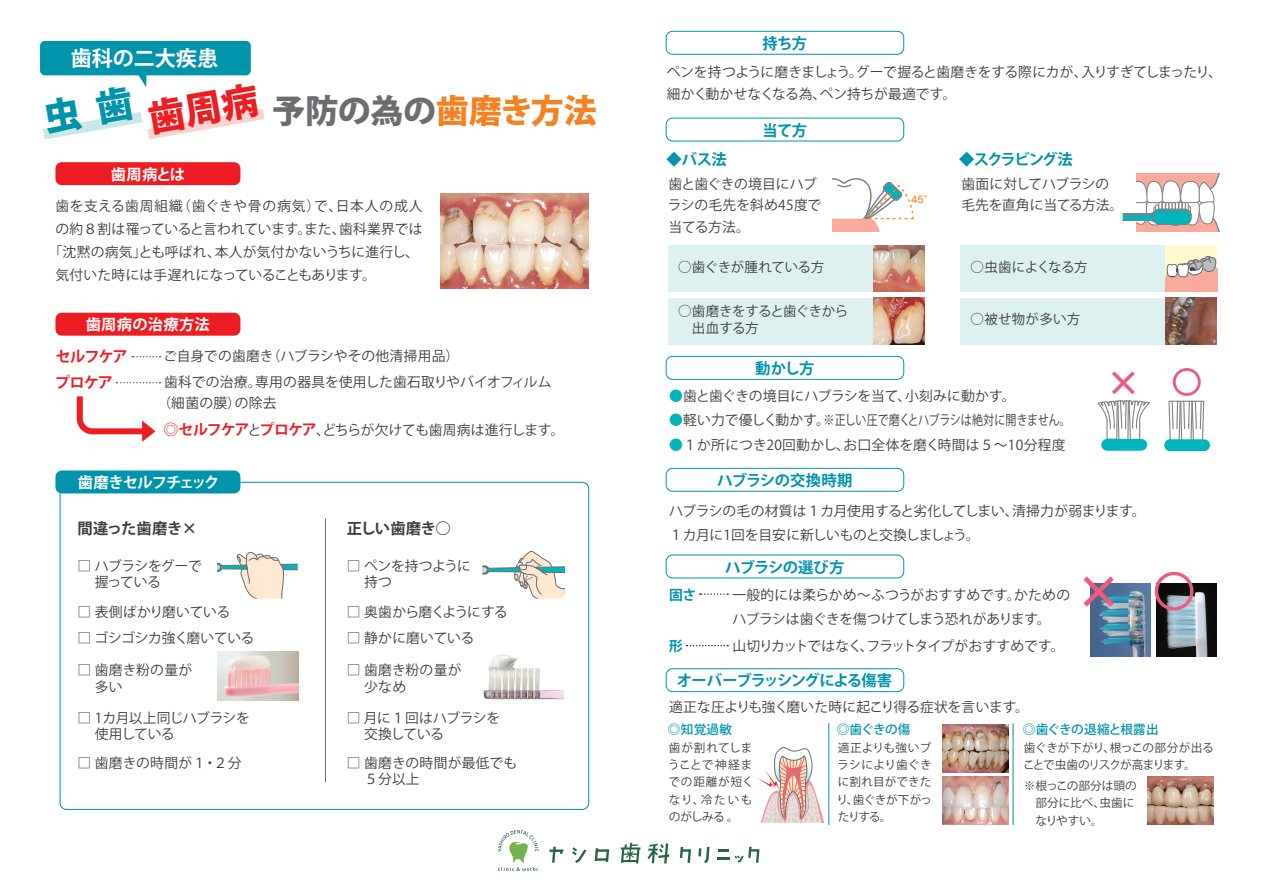
<style>
.page{position:relative;width:1263px;height:893px;background:#fff}
.page>*{position:absolute;margin:0;border:0;box-sizing:border-box;transform-origin:0 0}
.t1{font:700 45.9px "Koz Go Pro";color:#f0597c}
.t2{font:700 34.65px "Koz Go Pro";color:#f0597c}
.t3{font:800 33px "Koz Go Pro";letter-spacing:-.01em;color:#6c6d70}
.t4{font:700 21.15px "Koz Go Pro";color:#fff}
.t5{font:700 15.3px "Koz Go Pro";letter-spacing:-.045em;color:#0093ac}
.t6{font:700 15.3px "Koz Go Pro";letter-spacing:-.07em;color:#0093ac}
.t7{font:700 15.3px "Koz Go Pro";letter-spacing:-.02em;color:#3e3e3f}
.t8{font:700 15.3px "Koz Go Pro";letter-spacing:-.07em;color:#fff}
.t9{font:700 15.3px "Koz Go Pro";letter-spacing:-.07em;color:#ee1d23}
.t10{font:700 15.3px "Koz Go Pro";letter-spacing:-.01em;color:#0093ac}
.t11{font:700 15.3px "Koz Go Pro";letter-spacing:.02em;color:#fff}
.t12{font:700 15.3px "Koz Go Pro";letter-spacing:-.095em;color:#0093ac}
.t13{font:700 15.3px "Koz Go Pro";letter-spacing:-.005em;color:#fff}
.t14{font:13.8px/21.5px "Koz Go Pro";color:#3e3e3f}
.t15{font:13.8px/21.5px "Koz Go Pro";letter-spacing:-.02em;color:#3e3e3f}
.t16{font:13.8px/16.8px "Koz Go Pro";letter-spacing:.02em;color:#3e3e3f}
.t17{font:13.8px/16.8px "Koz Go Pro";letter-spacing:-.025em;color:#3e3e3f}
.t18{font:13.8px/16.8px "Koz Go Pro";letter-spacing:-.03em;color:#3e3e3f}
.t19{font:13.8px "Koz Go Pro";letter-spacing:.065em;color:#3e3e3f}
.t20{font:13.8px "Koz Go Pro";letter-spacing:-.06em;color:#3e3e3f}
.t21{font:13.8px "Koz Go Pro";letter-spacing:-.055em;color:#3e3e3f}
.t22{font:700 13.8px "Koz Go Pro";color:#0093ac}
.t23{font:13.5px/16.8px "Koz Go Pro";letter-spacing:-.02em;color:#3e3e3f}
.t24{font:13.5px "Koz Go Pro";letter-spacing:-.04em;color:#3e3e3f}
.t25{font:13.5px "Koz Go Pro";letter-spacing:.02em;color:#3e3e3f}
.t26{font:500 12.6px "Koz Go Pro";letter-spacing:-.02em;color:#0093ac}
.t27{font:500 12.6px "Koz Go Pro";letter-spacing:-.05em;color:#0093ac}
.t28{font:11.7px/17.4px "Koz Go Pro";color:#3e3e3f;text-align:justify}
.t29{font:11.7px/17.4px "Koz Go Pro";letter-spacing:.07em;color:#3e3e3f}
.t30{font:11.7px/17.4px "Koz Go Pro";letter-spacing:-.04em;color:#3e3e3f}
.t31{font:9.45px "Seurat Pro N DB";color:#f58220}
.s1{color:#f58220}
.s2{font-size:15px;color:#ee1d23}
.s3{font-weight:700;font-size:15px;color:#ee1d23}
.s4{font-size:29.25px}
.s5{font-weight:700;color:#00b6bc}
.s6{font-size:41.25px}
</style>
<div class="page">
<div style="left:668px;top:245px;width:256px;height:47px;background:#ddf1f1"></div>
<div style="left:55px;top:162px;width:185px;height:23px;background:#ee1d23;border-radius:6px"></div>
<svg style="left:680px;top:847px;width:11px;height:16px"></svg>
<svg style="left:698px;top:847px;width:11px;height:16px"></svg>
<svg style="left:595px;top:848px;width:14px;height:14px"></svg>
<svg style="left:572px;top:847px;width:14px;height:16px"></svg>
<svg style="left:549px;top:847px;width:15px;height:16px"></svg>
<svg style="left:647px;top:843px;width:22px;height:21px"></svg>
<svg style="left:621px;top:843px;width:19px;height:21px"></svg>
<svg style="left:717px;top:847px;width:42px;height:16px"></svg>
<svg style="left:498px;top:830px;width:40px;height:41px"></svg>
<div style="left:666px;top:31px;width:238px;height:24px;border:1px solid #0093ac;border-radius:6px"></div>
<div style="left:666px;top:118px;width:238px;height:23px;border:1px solid #0093ac;border-radius:6px"></div>
<div style="left:666px;top:356px;width:238px;height:24px;border:1px solid #0093ac;border-radius:6px"></div>
<div style="left:55px;top:313px;width:185px;height:23px;background:#ee1d23;border-radius:6px"></div>
<div style="left:55px;top:470px;width:185px;height:23px;background:#0093ac;border-radius:6px"></div>
<hr style="left:325px;top:519px;width:1px;height:263px;background:#6c6d70">
<div style="left:668px;top:298px;width:256px;height:46px;background:#ddf1f1"></div>
<div style="left:961px;top:298px;width:256px;height:46px;background:#ddf1f1"></div>
<div style="left:961px;top:245px;width:256px;height:47px;background:#ddf1f1"></div>
<div style="left:666px;top:468px;width:238px;height:24px;border:1px solid #0093ac;border-radius:6px"></div>
<div style="left:666px;top:668px;width:238px;height:24px;border:1px solid #0093ac;border-radius:6px"></div>
<div style="left:666px;top:555px;width:238px;height:23px;border:1px solid #0093ac;border-radius:6px"></div>
<div style="left:40px;top:41px;width:211px;height:34px;background:#0093ac;border-radius:5px"></div>
<img style="left:483px;top:654px;width:81px;height:46px">
<svg style="left:132px;top:356px;width:29px;height:1px"></svg>
<svg style="left:700px;top:593px;width:28px;height:2px"></svg>
<svg style="left:686px;top:645px;width:42px;height:1px"></svg>
<svg style="left:116px;top:382px;width:45px;height:1px"></svg>
<svg style="left:76px;top:396px;width:79px;height:46px"></svg>
<img style="left:1090px;top:584px;width:60px;height:72px">
<img style="left:1157px;top:584px;width:60px;height:72px">
<svg style="left:1154px;top:571px;width:40px;height:40px"></svg>
<hr style="left:828px;top:723px;width:1px;height:102px;background:#0093ac">
<hr style="left:1013px;top:723px;width:1px;height:102px;background:#0093ac">
<img style="left:873px;top:298px;width:51px;height:46px">
<img style="left:873px;top:245px;width:51px;height:47px">
<img style="left:1165px;top:298px;width:52px;height:46px">
<img style="left:1147px;top:777px;width:66px;height:48px">
<img style="left:943px;top:777px;width:65px;height:47px">
<img style="left:943px;top:725px;width:65px;height:47px">
<img style="left:217px;top:651px;width:81px;height:49px">
<img style="left:440px;top:193px;width:149px;height:95px">
<svg style="left:832px;top:178px;width:82px;height:54px"></svg>
<div style="left:1164px;top:439px;width:46px;height:12px;background:#00b6bc;border-radius:6px"></div>
<svg style="left:1097px;top:400px;width:53px;height:41px"></svg>
<div style="left:1101px;top:439px;width:46px;height:12px;background:#00b6bc;border-radius:6px"></div>
<svg style="left:1168px;top:368px;width:37px;height:72px"></svg>
<svg style="left:757px;top:747px;width:67px;height:76px"></svg>
<svg style="left:217px;top:552px;width:81px;height:47px"></svg>
<svg style="left:483px;top:550px;width:82px;height:49px"></svg>
<svg style="left:1122px;top:173px;width:97px;height:119px"></svg>
<svg style="left:42px;top:71px;width:223px;height:68px"></svg>
<h3 class="t4" style="left:71px;top:45px;width:149px">歯科の二大疾患</h3>
<p class="t13" style="left:111px;top:164px;width:76px">歯周病とは</p>
<h3 class="t3" style="left:272px;top:89px;width:326px">予防の為の<span class="s1">歯磨き方法</span></h3>
<p class="t19" style="left:55px;top:197px;width:368px">歯を支える歯周組織（歯ぐきや骨の病気）で、日本人の成人</p>
<p class="t14" style="left:55px;top:219px;width:369px">の約８割は罹っていると言われています。また、歯科業界では</p>
<p class="t16" style="left:49px;top:244px;width:372px">「沈黙の病気」とも呼ばれ、本人が気付かないうちに進行し、</p>
<p class="t14" style="left:55px;top:265px;width:322px">気付いた時には手遅れになっていることもあります。</p>
<p class="t11" style="left:86px;top:315px;width:126px">歯周病の治療方法</p>
<p class="t9" style="left:55px;top:347px;width:74px">セルフケア</p>
<p class="t14" style="left:163px;top:346px;width:297px">ご自身での歯磨き（ハブラシやその他清掃用品）</p>
<p class="t9" style="left:55px;top:373px;width:60px">プロケア</p>
<p class="t16" style="left:158px;top:372px;width:395px;line-height:21.5px;text-indent:7px">歯科での治療。専用の器具を使用した歯石取りやバイオフィルム（細菌の膜）の除去</p>
<p class="t17" style="left:164px;top:422px;width:402px"><span class="s2">◎</span><span class="s3">セルフケア</span>と<span class="s3">プロケア</span>、どちらが欠けても歯周病は進行します。</p>
<p class="t8" style="left:78px;top:473px;width:143px">歯磨きセルフチェック</p>
<p class="t7" style="left:77px;top:518px;width:121px">間違った歯磨き×</p>
<p class="t18" style="left:77px;top:557px;width:126px">□ ハブラシをグーで　 握っている</p>
<p class="t15" style="left:77px;top:602px;width:154px">□ 表側ばかり磨いている</p>
<p class="t15" style="left:77px;top:627px;width:178px">□ ゴシゴシカ強く磨いている</p>
<p class="t16" style="left:77px;top:662px;width:116px">□ 歯磨き粉の量が　 多い</p>
<p class="t18" style="left:77px;top:709px;width:174px">□ 1カ月以上同じハブラシを　 使用している</p>
<p class="t16" style="left:77px;top:754px;width:166px">□ 歯磨きの時間が１・２分</p>
<p class="t7" style="left:347px;top:518px;width:106px">正しい歯磨き○</p>
<p class="t17" style="left:347px;top:557px;width:126px">□ ペンを持つように　 持つ</p>
<p class="t21" style="left:347px;top:603px;width:163px">□ 奥歯から磨くようにする</p>
<p class="t14" style="left:347px;top:627px;width:129px">□ 静かに磨いている</p>
<p class="t16" style="left:347px;top:662px;width:116px">□ 歯磨き粉の量が　 少なめ</p>
<p class="t17" style="left:347px;top:709px;width:155px">□ 月に１回はハブラシを　 交換している</p>
<p class="t16" style="left:347px;top:754px;width:172px">□ 歯磨きの時間が最低でも　 ５分以上</p>
<p class="t5" style="left:762px;top:33px;width:46px">持ち方</p>
<p class="t15" style="left:667px;top:62px;width:557px">ペンを持つように磨きましょう。グーで握ると歯磨きをする際にカが、入りすぎてしまったり、細かく動かせなくなる為、ペン持ちが最適です。</p>
<p class="t5" style="left:762px;top:120px;width:46px">当て方</p>
<p class="t5" style="left:666px;top:149px;width:62px">◆バス法</p>
<p class="t12" style="left:959px;top:149px;width:115px">◆スクラビング法</p>
<p class="t14" style="left:668px;top:173px;width:155px">歯と歯ぐきの境目にハブラシの毛先を斜め45度で当てる方法。</p>
<p class="t31" style="left:911px;top:193px;width:24px">45°</p>
<p class="t15" style="left:961px;top:173px;width:163px">歯面に対してハブラシの毛先を直角に当てる方法。</p>
<p class="t23" style="left:678px;top:259px;width:148px">○歯ぐきが腫れている方</p>
<p class="t23" style="left:678px;top:303px;width:172px">○歯磨きをすると歯ぐきから　出血する方</p>
<p class="t24" style="left:970px;top:258px;width:119px">○虫歯によくなる方</p>
<p class="t25" style="left:970px;top:311px;width:111px">○被せ物が多い方</p>
<p class="t5" style="left:755px;top:358px;width:61px">動かし方</p>
<h2 class="t2" style="left:1106px;top:361px;width:97px">× <span class="s4">○</span></h2>
<p class="t14" style="left:669px;top:385px;width:348px"><span class="s5">●</span>歯と歯ぐきの境目にハブラシを当て、小刻みに動かす。</p>
<p class="t14" style="left:669px;top:410px;width:403px"><span class="s5">●</span>軽い力で優しく動かす。※正しい圧で磨くとハブラシは絶対に開きません。</p>
<p class="t16" style="left:669px;top:437px;width:398px"><span class="s5">●</span>１か所につき20回動かし、お口全体を磨く時間は５～10分程度</p>
<p class="t10" style="left:717px;top:470px;width:137px">ハブラシの交換時期</p>
<p class="t15" style="left:669px;top:499px;width:478px;line-height:24.5px">ハブラシの毛の材質は１カ月使用すると劣化してしまい、清掃力が弱まります。<br>１カ月に1回を目安に新しいものと交換しましょう。</p>
<p class="t5" style="left:725px;top:557px;width:121px">ハブラシの選び方</p>
<p class="t22" style="left:669px;top:585px;width:29px">固さ</p>
<p class="t14" style="left:732px;top:583px;width:339px;line-height:24.5px">一般的には柔らかめ～ふつうがおすすめです。かためのハブラシは歯ぐきを傷つけてしまう恐れがあります。</p>
<p class="t22" style="left:669px;top:637px;width:15px">形</p>
<p class="t20" style="left:732px;top:636px;width:333px">山切りカットではなく、フラットタイプがおすすめです。</p>
<p class="t6" style="left:677px;top:671px;width:217px">オーバーブラッシングによる傷害</p>
<p class="t15" style="left:669px;top:696px;width:361px">適正な圧よりも強く磨いた時に起こり得る症状を言います。</p>
<h1 class="t1" style="left:1076px;top:562px;width:120px">× <span class="s6">○</span></h1>
<p class="t26" style="left:668px;top:721px;width:66px">◎知覚過敏</p>
<p class="t29" style="left:668px;top:739px;width:88px">歯が割れてしまうことで神経までの距離が短くなり、冷たいものがしみる 。</p>
<p class="t26" style="left:837px;top:721px;width:75px">◎歯ぐきの傷</p>
<p class="t28" style="left:836px;top:739px;width:97px">適正よりも強いブラシにより歯ぐきに割れ目ができたり、歯ぐきが下がったりする。</p>
<p class="t27" style="left:1023px;top:721px;width:137px">◎歯ぐきの退縮と根露出</p>
<p class="t30" style="left:1023px;top:739px;width:192px">歯ぐきが下がり、根っこの部分が出ることで虫歯のリスクが高まります。</p>
<p class="t28" style="left:1024px;top:777px;width:114px;text-align:left">※根っこの部分は頭の　部分に比べ、虫歯に　なりやすい。</p>
</div>
